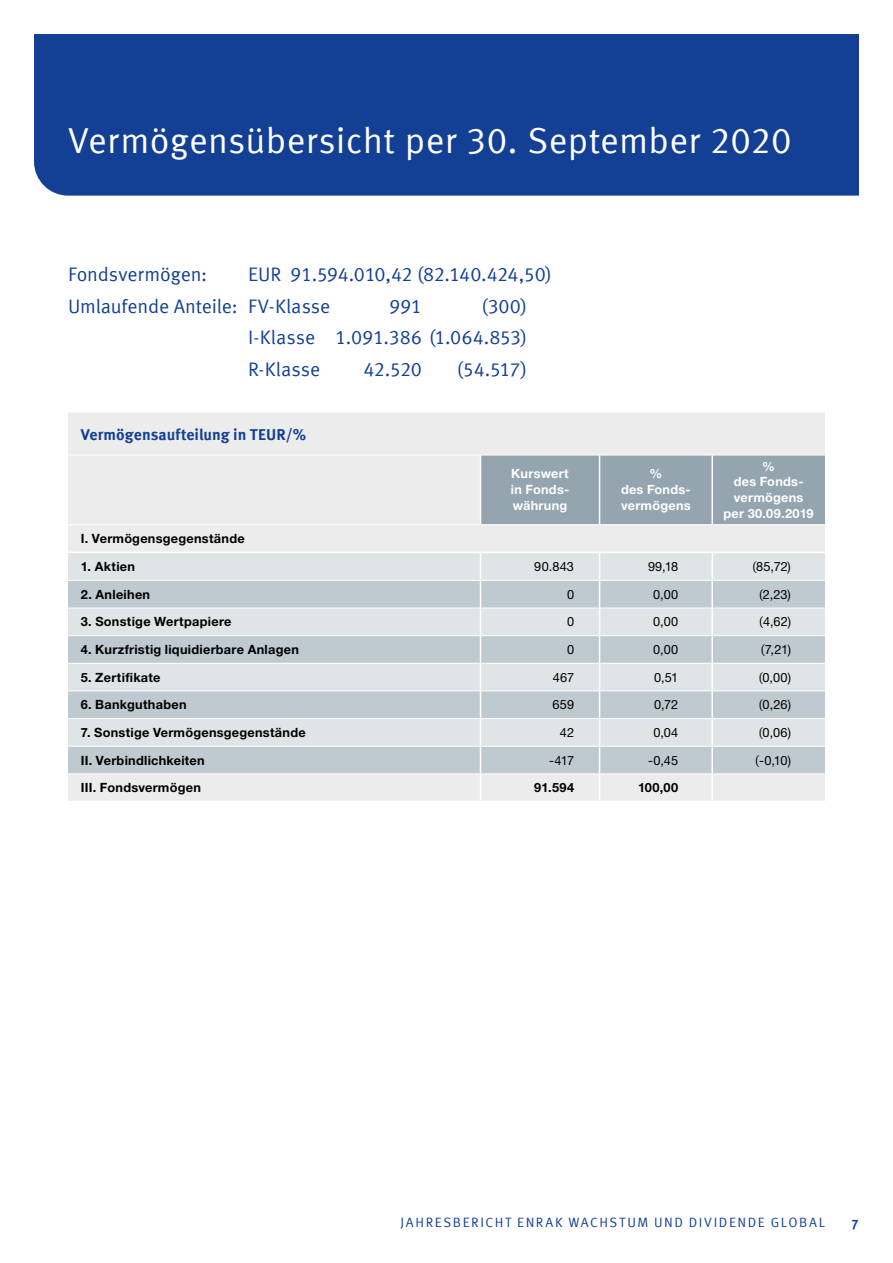
<style>
.page{position:relative;width:893px;height:1263px;background:#fff}
.page>*{position:absolute;margin:0;border:0;box-sizing:border-box;transform-origin:0 0}
.t1{font:36px "Meta Offc Pro Norm";letter-spacing:.01em;color:#fff}
.t2{font:19.5px/32px "Meta Offc Pro Norm";letter-spacing:-.01em;color:#134094}
.t3{font:700 15.75px "Meta Offc Pro";color:#134094}
.t4{font:13.5px "Meta Offc Pro Norm";letter-spacing:.115em;color:#134094}
.t5{font:700 13.5px "Meta Offc Pro";color:#134094}
.t6{font:700 12.75px "Helvetica Neue LTW1 G";letter-spacing:.02em;color:#000}
.t7{font:12.75px "Helvetica Neue LTW1 G";letter-spacing:.01em;color:#000}
.t8{font:700 12.75px/15.9px "Helvetica Neue LTW1 G";letter-spacing:.02em;color:#fff;text-align:center}
.s1{font-family:"Meta Offc Pro Norm"}
</style>
<div class="page">
<div style="left:34px;top:34px;width:825px;height:162px;background:#134094"></div>
<div style="left:68px;top:413px;width:757px;height:139px;background:#ececed"></div>
<div style="left:481px;top:456px;width:344px;height:68px;background:#94a5b0"></div>
<hr style="left:68px;top:455px;width:412px;height:1px;background:#fff">
<hr style="left:480px;top:455px;width:120px;height:1px;background:#fff">
<hr style="left:600px;top:455px;width:112px;height:1px;background:#fff">
<hr style="left:712px;top:455px;width:113px;height:1px;background:#fff">
<hr style="left:68px;top:524px;width:412px;height:1px;background:#fff">
<hr style="left:480px;top:524px;width:120px;height:1px;background:#fff">
<hr style="left:600px;top:524px;width:112px;height:1px;background:#fff">
<hr style="left:712px;top:524px;width:113px;height:1px;background:#fff">
<hr style="left:480px;top:455px;width:1px;height:69px;background:#fff">
<hr style="left:599px;top:455px;width:1px;height:69px;background:#fff">
<svg style="left:68px;top:553px;width:757px;height:248px;background:#d3dade"></svg>
<hr style="left:711px;top:455px;width:2px;height:69px;background:#fff">
<hr style="left:711px;top:553px;width:2px;height:27px;background:#fff">
<hr style="left:711px;top:580px;width:2px;height:28px;background:#fff">
<hr style="left:711px;top:608px;width:2px;height:28px;background:#fff">
<hr style="left:711px;top:636px;width:2px;height:27px;background:#fff">
<hr style="left:711px;top:663px;width:2px;height:28px;background:#fff">
<hr style="left:711px;top:691px;width:2px;height:27px;background:#fff">
<hr style="left:711px;top:718px;width:2px;height:28px;background:#fff">
<hr style="left:711px;top:746px;width:2px;height:28px;background:#fff">
<hr style="left:711px;top:774px;width:2px;height:27px;background:#fff">
<h1 class="t1" style="left:68px;top:113px;width:725px">Vermögensübersicht per 30. September 2020</h1>
<h2 class="t2" style="left:68px;top:257px;width:485px;text-indent:180px">EU R 91.594.010,42 (82.140.424,50)<br>U mlaufende Anteile: FV-Klasse</h2>
<h2 class="t2" style="left:68px;top:257px;width:141px">Fondsvermögen:</h2>
<h2 class="t2" style="left:248px;top:289px;width:281px;text-align:justify;text-indent:234px">(300)<br>I-Klasse 1.091.386 (1.064.853)<br>R-Klasse</h2>
<h2 class="t2" style="left:389px;top:289px;width:35px">991</h2>
<h2 class="t2" style="left:364px;top:352px;width:60px">42.520</h2>
<h2 class="t2" style="left:457px;top:352px;width:72px">(54.517)</h2>
<p class="t3" style="left:81px;top:422px;width:227px">Vermögensaufteilung in TEUR/%</p>
<p class="t8" style="left:511px;top:466px;width:60px;text-align:justify">Kurswert in Fonds&shy;währung</p>
<p class="t8" style="left:621px;top:466px;width:71px">%<br>des Fonds&shy;vermögens</p>
<p class="t8" style="left:723px;top:458px;width:92px">%<br>des Fonds&shy;vermögens per 30.09.2019</p>
<p class="t6" style="left:81px;top:531px;width:165px">I. Vermögensgegenstände</p>
<p class="t6" style="left:81px;top:559px;width:56px">1. Aktien</p>
<p class="t7" style="left:534px;top:559px;width:41px">90.843</p>
<p class="t7" style="left:648px;top:559px;width:32px">99,18</p>
<p class="t7" style="left:752px;top:559px;width:40px"><span class="s1">(</span>85,72)</p>
<p class="t6" style="left:81px;top:586px;width:71px">2. Anleihen</p>
<p class="t7" style="left:567px;top:586px;width:9px">0</p>
<p class="t7" style="left:653px;top:586px;width:27px">0,00</p>
<p class="t7" style="left:759px;top:586px;width:34px"><span class="s1">(</span>2,23)</p>
<p class="t6" style="left:81px;top:614px;width:152px">3. Sonstige Wertpapiere</p>
<p class="t7" style="left:567px;top:614px;width:9px">0</p>
<p class="t7" style="left:653px;top:614px;width:27px">0,00</p>
<p class="t7" style="left:759px;top:614px;width:34px"><span class="s1">(</span>4,62)</p>
<p class="t6" style="left:81px;top:642px;width:220px">4. Kurzfristig liquidierbare Anlagen</p>
<p class="t7" style="left:567px;top:642px;width:9px">0</p>
<p class="t7" style="left:653px;top:642px;width:27px">0,00</p>
<p class="t7" style="left:761px;top:642px;width:32px"><span class="s1">(</span>7,21)</p>
<p class="t6" style="left:81px;top:669px;width:81px">5. Zertifikate</p>
<p class="t7" style="left:553px;top:669px;width:23px">467</p>
<p class="t7" style="left:654px;top:669px;width:26px">0,51</p>
<p class="t7" style="left:758px;top:669px;width:34px"><span class="s1">(</span>0,00)</p>
<p class="t6" style="left:81px;top:697px;width:107px">6. Bankguthaben</p>
<p class="t7" style="left:553px;top:697px;width:23px">659</p>
<p class="t7" style="left:654px;top:697px;width:26px">0,72</p>
<p class="t7" style="left:758px;top:697px;width:34px"><span class="s1">(</span>0,26)</p>
<p class="t6" style="left:81px;top:725px;width:226px">7. Sonstige Vermögensgegenstände</p>
<p class="t7" style="left:560px;top:725px;width:16px">42</p>
<p class="t7" style="left:653px;top:725px;width:26px">0,04</p>
<p class="t7" style="left:758px;top:725px;width:34px"><span class="s1">(</span>0,06)</p>
<p class="t6" style="left:81px;top:752px;width:125px">II. Verbindlichkeiten</p>
<p class="t7" style="left:549px;top:752px;width:26px">-417</p>
<p class="t7" style="left:648px;top:752px;width:32px">-0,45</p>
<p class="t7" style="left:755px;top:752px;width:38px"><span class="s1">(</span>-0,10)</p>
<p class="t6" style="left:81px;top:780px;width:122px">III. Fondsvermögen</p>
<p class="t6" style="left:534px;top:780px;width:41px">91.594</p>
<p class="t6" style="left:638px;top:780px;width:42px">100,00</p>
<p class="t4" style="left:400px;top:1211px;width:191px">JAHRESBERICHT ENRAK Wachst</p>
<p class="t4" style="left:627px;top:1211px;width:96px">um und Dividende</p>
<p class="t4" style="left:771px;top:1211px;width:28px">globa</p>
<p class="t4" style="left:819px;top:1211px;width:8px">l</p>
<p class="t5" style="left:851px;top:1214px;width:9px">7</p>
</div>
